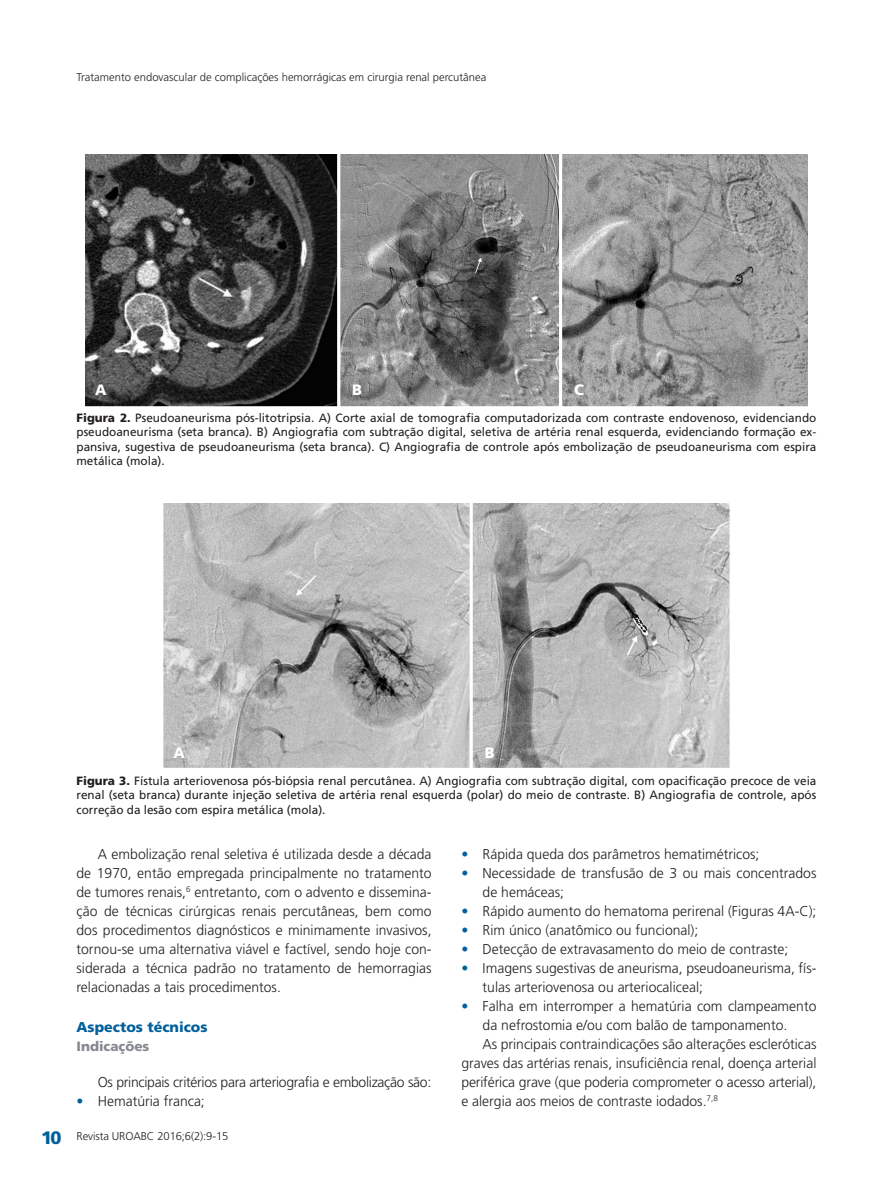
<style>
.page{position:relative;width:893px;height:1191px;background:#fff}
.page>*{position:absolute;margin:0;border:0;box-sizing:border-box;transform-origin:0 0}
._6_1_Figura_Letra{font:900 15px "Frutiger LT Std";color:#fff}
._2_Texto{font:300 14.25px/18.9px "Frutiger LT Std";color:#231f20;text-align:justify}
._2_Texto-2{font:300 14.25px "Frutiger LT Std";letter-spacing:-.02em;color:#231f20}
._3_1_Intertitulo_1{font:900 14.25px "Frutiger LT Std";color:#01609b}
._3_2_Intertitulo_2{font:900 13.5px "Frutiger LT Std";color:#858890}
._6_Figura_legenda{font:12px/14.4px "Frutiger LT Std";color:#231f20;text-align:justify}
.t1{font:300 11.25px "Frutiger LT Std";color:#231f20}
.s1{font-weight:900}
.s2{color:#01609b}
.s3{font-weight:900;font-size:18px;color:#01609b}
</style>
<div class="page">
<img style="left:86px;top:155px;width:721px;height:250px">
<div style="left:82px;top:151px;width:258px;height:258px;border:3px solid #fff"></div>
<div style="left:337px;top:151px;width:225px;height:258px;border:3px solid #fff"></div>
<div style="left:559px;top:151px;width:252px;height:258px;border:3px solid #fff"></div>
<img style="left:164px;top:504px;width:565px;height:263px">
<div style="left:160px;top:500px;width:313px;height:271px;border:3px solid #fff"></div>
<div style="left:470px;top:500px;width:263px;height:271px;border:3px solid #fff"></div>
<p class="t1" style="left:77px;top:70px;width:411px">Tratamento endovascular de complicações hemorrágicas em cirurgia renal percutânea</p>
<p class="_6_1_Figura_Letra" style="left:95px;top:381px;width:13px">A</p>
<p class="_6_1_Figura_Letra" style="left:352px;top:381px;width:11px">B</p>
<p class="_6_1_Figura_Letra" style="left:574px;top:381px;width:11px">C</p>
<p class="_6_Figura_legenda" style="left:77px;top:411px;width:741px"><span class="s1">Figura 2.</span> Pseudoaneurisma pós-litotripsia. A) Corte axial de tomografia computadorizada com contraste endovenoso, evidenciando pseudoaneurisma (seta branca). B) Angiografia com subtração digital, seletiva de artéria renal esquerda, evidenciando formação ex&shy;pansiva, sugestiva de pseudoaneurisma (seta branca). C) Angiografia de controle após embolização de pseudoaneurisma com espira metálica (mola).</p>
<p class="_6_1_Figura_Letra" style="left:174px;top:743px;width:13px">A</p>
<p class="_6_1_Figura_Letra" style="left:485px;top:743px;width:11px">B</p>
<p class="_6_Figura_legenda" style="left:77px;top:773px;width:741px"><span class="s1">Figura 3.</span> Fístula arteriovenosa pós-biópsia renal percutânea. A) Angiografia com subtração digital, com opacificação precoce de veia renal (seta branca) durante injeção seletiva de artéria renal esquerda (polar) do meio de contraste. B) Angiografia de controle, após correção da lesão com espira metálica (mola).</p>
<p class="_2_Texto" style="left:77px;top:845px;width:357px;text-indent:21px">A embolização renal seletiva é utilizada desde a década de 1970, então empregada principalmente no tratamento de tumores renais,<sup>6</sup> entretanto, com o advento e dissemina&shy;ção de técnicas cirúrgicas renais percutâneas, bem como dos procedimentos diagnósticos e minimamente invasivos, tornou-se uma alternativa viável e factível, sendo hoje con&shy;siderada a técnica padrão no tratamento de hemorragias relacionadas a tais procedimentos.</p>
<p class="_3_1_Intertitulo_1" style="left:77px;top:1018px;width:133px">Aspectos técnicos</p>
<p class="_3_2_Intertitulo_2" style="left:77px;top:1038px;width:74px">Indicações</p>
<p class="_2_Texto-2" style="left:98px;top:1074px;width:335px">Os principais critérios para arteriografia e embolização são:</p>
<p class="_2_Texto" style="left:77px;top:1091px;width:130px"><span class="s2">•</span> Hematúria franca;</p>
<p class="t1" style="left:41px;top:1130px;width:189px"><span class="s3">10</span> Revista UROABC 2016;6(2):9-15</p>
<p class="_2_Texto" style="left:461px;top:845px;width:300px"><span class="s2">•</span> Rápida queda dos parâmetros hematimétricos;</p>
<p class="_2_Texto" style="left:483px;top:864px;width:335px;text-indent:-21px"><span class="s2">•</span> Necessidade de transfusão de 3 ou mais concentrados de hemáceas;</p>
<p class="_2_Texto" style="left:461px;top:902px;width:357px"><span class="s2">•</span> Rápido aumento do hematoma perirenal (Figuras 4A-C);</p>
<p class="_2_Texto" style="left:461px;top:921px;width:238px"><span class="s2">•</span> Rim único (anatômico ou funcional);</p>
<p class="_2_Texto" style="left:461px;top:940px;width:328px"><span class="s2">•</span> Detecção de extravasamento do meio de contraste;</p>
<p class="_2_Texto" style="left:483px;top:959px;width:335px;text-indent:-21px"><span class="s2">•</span> Imagens sugestivas de aneurisma, pseudoaneurisma, fís&shy;tulas arteriovenosa ou arteriocaliceal;</p>
<p class="_2_Texto" style="left:461px;top:997px;width:357px;text-align:center"><span class="s2">•</span> Falha em interromper a hematúria com clampeamento da nefrostomia e/ou com balão de tamponamento.</p>
<p class="_2_Texto" style="left:461px;top:1034px;width:357px;text-indent:21px">As principais contraindicações são alterações escleróticas graves das artérias renais, insuficiência renal, doença arterial periférica grave (que poderia comprometer o acesso arterial), e alergia aos meios de contraste iodados.<sup>7,8</sup></p>
</div>
